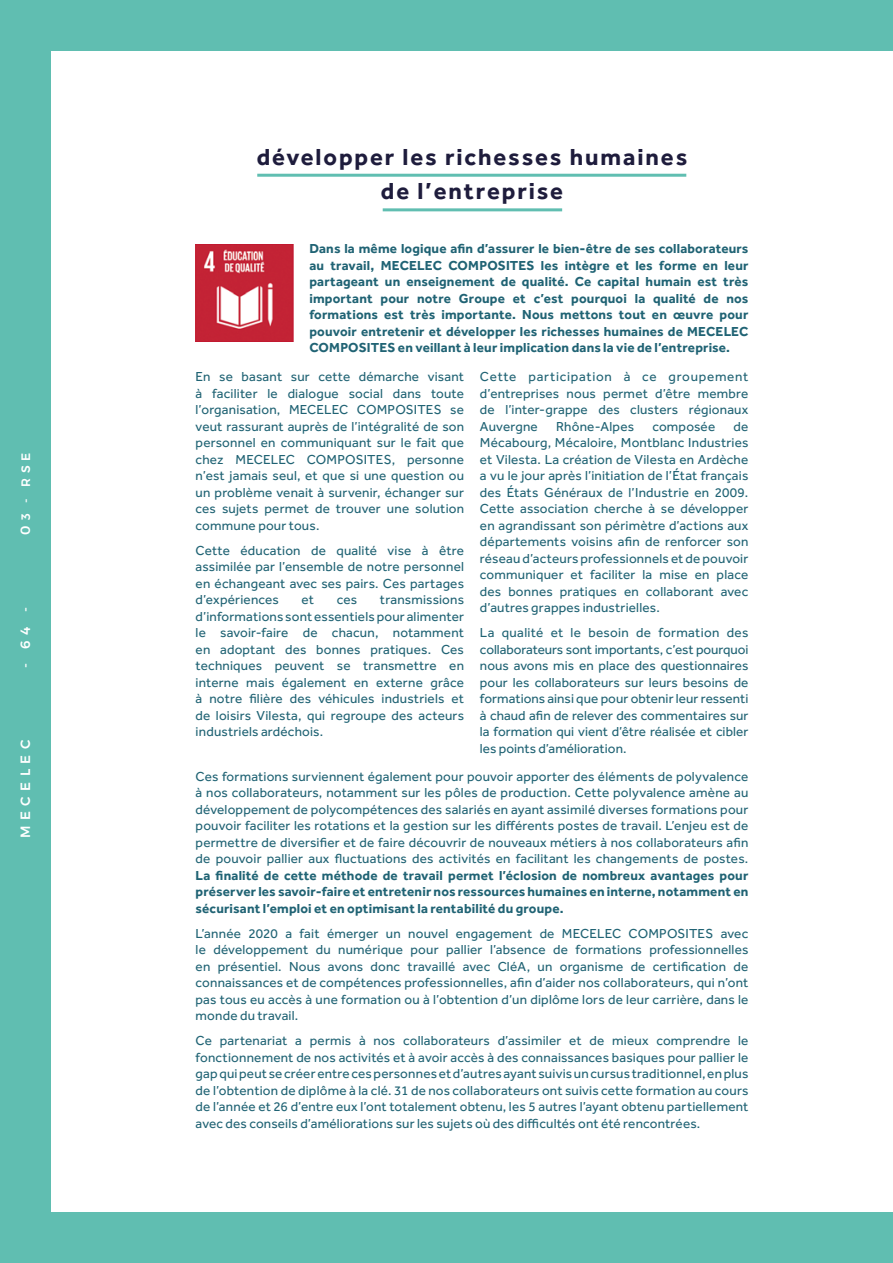
<style>
.page{position:relative;width:893px;height:1263px;background:#60beb1}
.page>*{position:absolute;margin:0;border:0;box-sizing:border-box;transform-origin:0 0}
.t1{font:700 24px/34.5px "Effra";letter-spacing:.08em;color:#1e1c3c;text-align:center}
.t2{font:13.5px/16.5px "Effra";letter-spacing:.015em;color:#206374;text-align:justify}
.t3{font:700 13.5px/16.5px "Effra";letter-spacing:.015em;color:#206374;text-align:justify}
.t4{font:500 13.5px "Montserrat";letter-spacing:.4em;color:#fff}
.t5{font:500 12.3px "Montserrat";color:#fff}
.s1{font-size:13.5px}
</style>
<div class="page">
<div style="left:51px;top:51px;width:842px;height:1161px;background:#fff"></div>
<hr style="left:257px;top:174px;width:429px;height:3px;background:#60beb1">
<hr style="left:383px;top:208px;width:179px;height:3px;background:#60beb1">
<img style="left:196px;top:245px;width:97px;height:96px">
<p class="t5" style="left:16px;top:535px;width:84px;rotate:-90deg"><span class="s1">0</span>3 - RSE</p>
<p class="t4" style="left:15px;top:668px;width:63px;rotate:-90deg">- 6 4 -</p>
<p class="t4" style="left:15px;top:838px;width:99px;rotate:-90deg">MECELEC</p>
<h1 class="t1" style="left:257px;top:139px;width:432px">développer les richesses humaines de l’entreprise</h1>
<p class="t3" style="left:309px;top:240px;width:441px">Dans la même logique afin d’assurer le bien-être de ses collaborateurs au travail, MECELEC COMPOSITES les intègre et les forme en leur partageant un enseignement de qualité. Ce capital humain est très important pour notre Groupe et c’est pourquoi la qualité de nos formations est très importante. Nous mettons tout en œuvre pour pouvoir entretenir et développer les richesses humaines de MECELEC COMPOSITES en veillant à leur implication dans la vie de l’entreprise.</p>
<p class="t2" style="left:196px;top:368px;width:270px">En se basant sur cette démarche visant à faciliter le dialogue social dans toute l’organisation, MECELEC COMPOSITES se veut rassurant auprès de l’intégralité de son personnel en communiquant sur le fait que chez MECELEC COMPOSITES, personne n’est jamais seul, et que si une question ou un problème venait à survenir, échanger sur ces sujets permet de trouver une solution commune pour tous.</p>
<p class="t2" style="left:196px;top:542px;width:270px">Cette éducation de qualité vise à être assimilée par l’ensemble de notre personnel en échangeant avec ses pairs. Ces partages d’expériences</p>
<p class="t2" style="left:480px;top:368px;width:270px">Cette participation à ce groupement d’entreprises nous permet d’être membre de l’inter-grappe des clusters régionaux Auvergne</p>
<p class="t2" style="left:556px;top:418px;width:79px">Rhône-Alpes</p>
<p class="t2" style="left:652px;top:418px;width:64px">composée</p>
<p class="t2" style="left:480px;top:418px;width:270px;text-indent:254px">de Mécabourg, Mécaloire, Montblanc Industries et Vilesta. La création de Vilesta en Ardèche a vu le jour après l’initiation de l’État français des États Généraux de l’Industrie en 2009.<br>Cette association cherche à se développer en agrandissant son périmètre d’actions aux départements voisins afin de renforcer son réseau d’acteurs professionnels et de pouvoir communiquer et faciliter la mise en place des bonnes pratiques en collaborant avec d’autres grappes industrielles.</p>
<p class="t2" style="left:480px;top:624px;width:270px">La qualité et le besoin de formation des collaborateurs sont importants, c’est pourquoi nous avons mis en place des questionnaires pour les collaborateurs sur leurs besoins de formations ainsi que pour obtenir leur ressenti à chaud afin de relever des commentaires sur la formation qui vient d’être réalisée et cibler les points d’amélioration.</p>
<p class="t2" style="left:196px;top:768px;width:554px">Ces formations surviennent également pour pouvoir apporter des éléments de polyvalence à nos collaborateurs, notamment sur les pôles de production. Cette polyvalence amène au développement de polycompétences des salariés en ayant assimilé diverses formations pour pouvoir faciliter les rotations et la gestion sur les différents postes de travail. L’enjeu est de permettre de diversifier et de faire découvrir de nouveaux métiers à nos collaborateurs afin de pouvoir pallier aux fluctuations des activités en facilitant les changements de postes.</p>
<p class="t3" style="left:196px;top:867px;width:554px">La finalité de cette méthode de travail permet l’éclosion de nombreux avantages pour préserver les savoir-faire et entretenir nos ressources humaines en interne, notamment en sécurisant l’emploi et en optimisant la rentabilité du groupe.</p>
<p class="t2" style="left:196px;top:925px;width:554px">L’année 2020 a fait émerger un nouvel engagement de MECELEC COMPOSITES avec le développement du numérique pour pallier l’absence de formations professionnelles en présentiel. Nous avons donc travaillé avec CléA, un organisme de certification de connaissances et de compétences professionnelles, afin d’aider nos collaborateurs, qui n’ont pas tous eu accès à une formation ou à l’obtention d’un diplôme lors de leur carrière, dans le monde du travail.</p>
<p class="t2" style="left:196px;top:1032px;width:554px">Ce partenariat a permis à nos collaborateurs d’assimiler et de mieux comprendre le fonctionnement de nos activités et à avoir accès à des connaissances basiques pour pallier le gap qui peut se créer entre ces personnes et d’autres ayant suivis un cursus traditionnel, en plus de l’obtention de diplôme à la clé. 31 de nos collaborateurs ont suivis cette formation au cours de l’année et 26 d’entre eux l’ont totalement obtenu, les 5 autres l’ayant obtenu partiellement avec des conseils d’améliorations sur les sujets où des difficultés ont été rencontrées.</p>
<p class="t2" style="left:196px;top:591px;width:270px;text-indent:184px">transmissions d’informations sont essentiels pour alimenter le savoir-faire de chacun, notamment en adoptant des bonnes pratiques. Ces techniques peuvent se transmettre en interne mais également en externe grâce à notre filière des véhicules industriels et de loisirs Vilesta, qui regroupe des acteurs industriels ardéchois.</p>
<p class="t2" style="left:302px;top:591px;width:14px">et</p>
<p class="t2" style="left:337px;top:591px;width:22px">ces</p>
</div>
